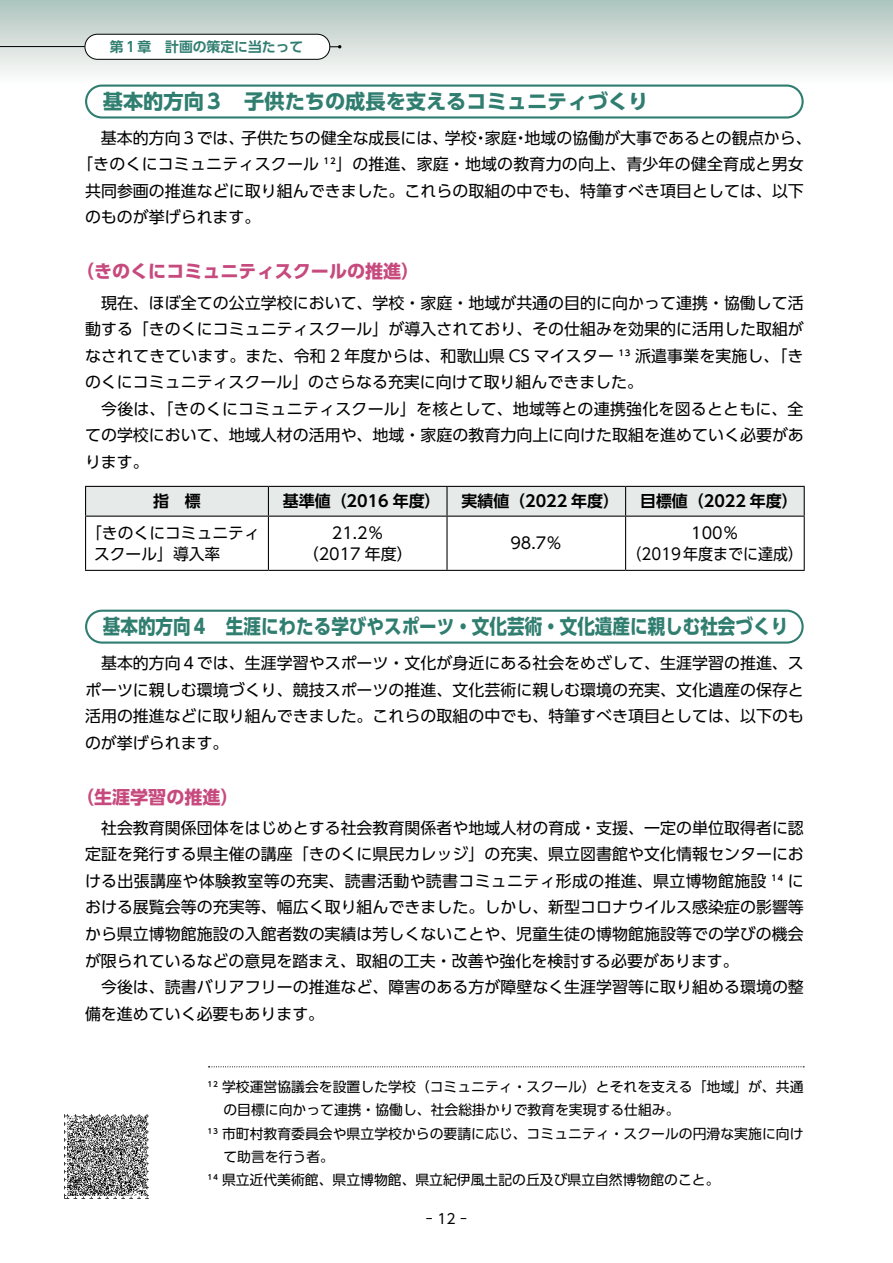
<style>
.page{position:relative;width:893px;height:1263px;background:#fff}
.page>*{position:absolute;margin:0;border:0;box-sizing:border-box;transform-origin:0 0}
.t1{font:700 20.25px "UD Shin Go Pro";color:#307e70;scale:.87 1}
.t2{font:700 20.25px "UD Shin Go Pro";color:#307e70}
.t3{font:700 18px "UD Shin Go Pro";color:#c74a7e}
.t4{font:15.9px/26.5px "UD Shin Go Pro";color:#000}
.t5{font:700 15.9px "UD Shin Go Pro De";color:#000}
.t6{font:13.8px "UD Shin Go Pro";color:#000}
.t7{font:700 13.8px "UD Shin Go Pro De";color:#307e70}
</style>
<div class="page">
<div style="left:0;top:0;width:893px;height:85px;background:linear-gradient(to bottom,#aec3bd,#fffdfd)"></div>
<div style="left:85px;top:34px;width:245px;height:25px;background:#fff;border-radius:13px"></div>
<div style="left:85px;top:34px;width:245px;height:26px;border:1px solid #000;border-radius:13px"></div>
<hr style="left:0;top:46px;width:85px;height:1px;background:#000">
<svg style="left:330px;top:45px;width:11px;height:3px"></svg>
<div style="left:85px;top:85px;width:719px;height:34px;border:2px solid #307e70;border-radius:16px"></div>
<svg style="left:85px;top:486px;width:720px;height:30px;background:#d9dcdb"></svg>
<hr style="left:85px;top:516px;width:183px;height:1px;background:#000">
<hr style="left:85px;top:517px;width:1px;height:53px;background:#000">
<hr style="left:268px;top:516px;width:179px;height:1px;background:#000">
<hr style="left:268px;top:517px;width:1px;height:53px;background:#000">
<hr style="left:447px;top:516px;width:179px;height:1px;background:#000">
<hr style="left:446px;top:517px;width:2px;height:53px;background:#000">
<hr style="left:626px;top:516px;width:179px;height:1px;background:#000">
<hr style="left:625px;top:517px;width:1px;height:53px;background:#000">
<hr style="left:804px;top:517px;width:1px;height:53px;background:#000">
<hr style="left:85px;top:570px;width:183px;height:1px;background:#000">
<hr style="left:268px;top:570px;width:179px;height:1px;background:#000">
<hr style="left:447px;top:570px;width:179px;height:1px;background:#000">
<hr style="left:626px;top:570px;width:179px;height:1px;background:#000">
<div style="left:85px;top:610px;width:719px;height:34px;border:2px solid #307e70;border-radius:16px"></div>
<svg style="left:208px;top:1066px;width:596px;height:1px"></svg>
<img style="left:64px;top:1114px;width:85px;height:85px">
<p class="t7" style="left:110px;top:36px;width:195px">第１章　計画の策定に当たって</p>
<p class="t2" style="left:103px;top:85px;width:547px">基本的方向３　子供たちの成長を支えるコミュニティづくり</p>
<p class="t4" style="left:85px;top:124px;width:728px">　基本的方向３では、子供たちの健全な成長には、学校・家庭・地域の協働が大事であるとの観点から、</p>
<p class="t4" style="left:77px;top:151px;width:728px">「きのくにコミュニティスクール ¹²」の推進、家庭・地域の教育力の向上、青少年の健全育成と男女</p>
<p class="t4" style="left:85px;top:177px;width:720px">共同参画の推進などに取り組んできました。これらの取組の中でも、特筆すべき項目としては、以下</p>
<p class="t4" style="left:85px;top:204px;width:177px">のものが挙げられます。</p>
<p class="t3" style="left:76px;top:257px;width:345px">（きのくにコミュニティスクールの推進）</p>
<p class="t4" style="left:85px;top:289px;width:720px">　現在、ほぼ全ての公立学校において、学校・家庭・地域が共通の目的に向かって連携・協働して活動する「きのくにコミュニティスクール」が導入されており、その仕組みを効果的に活用した取組がなされてきています。また、令和 2 年度からは、和歌山県 CS マイスター ¹³ 派遣事業を実施し、「きのくにコミュニティスクール」のさらなる充実に向けて取り組んできました。<br>　今後は、「きのくにコミュニティスクール」を核として、地域等との連携強化を図るとともに、全ての学校において、地域人材の活用や、地域・家庭の教育力向上に向けた取組を進めていく必要があります。</p>
<p class="t5" style="left:153px;top:488px;width:49px">指　標</p>
<p class="t5" style="left:283px;top:488px;width:159px">基準値（2016 年度）</p>
<p class="t5" style="left:461px;top:488px;width:159px">実績値（2022 年度）</p>
<p class="t5" style="left:640px;top:488px;width:159px">目標値（2022 年度）</p>
<p class="t4" style="left:94px;top:521px;width:167px;line-height:21.3px;text-indent:-8px">「きのくにコミュニティスクール」導入率</p>
<p class="t4" style="left:303px;top:521px;width:111px;line-height:21.3px;text-align:center">21.2％（2017 年度）</p>
<p class="t4" style="left:510px;top:529px;width:53px">98.7％</p>
<p class="t4" style="left:627px;top:521px;width:178px;line-height:21.3px;text-align:center">100％<br>（2019年度までに達成）</p>
<p class="t1" style="left:103px;top:610px;width:789px">基本的方向４　生涯にわたる学びやスポーツ・文化芸術・文化遺産に親しむ社会づくり</p>
<p class="t4" style="left:85px;top:649px;width:720px;text-align:justify">　基本的方向４では、生涯学習やスポーツ・文化が身近にある社会をめざして、生涯学習の推進、スポーツに親しむ環境づくり、競技スポーツの推進、文化芸術に親しむ環境の充実、文化遺産の保存と活用の推進などに取り組んできました。これらの取組の中でも、特筆すべき項目としては、以下のものが挙げられます。</p>
<p class="t3" style="left:76px;top:782px;width:164px">（生涯学習の推進）</p>
<p class="t4" style="left:85px;top:814px;width:720px">　社会教育関係団体をはじめとする社会教育関係者や地域人材の育成・支援、一定の単位取得者に認定証を発行する県主催の講座「きのくに県民カレッジ」の充実、県立図書館や文化情報センターにおける出張講座や体験教室等の充実、読書活動や読書コミュニティ形成の推進、県立博物館施設 ¹⁴ における展覧会等の充実等、幅広く取り組んできました。しかし、新型コロナウイルス感染症の影響等から県立博物館施設の入館者数の実績は芳しくないことや、児童生徒の博物館施設等での学びの機会が限られているなどの意見を踏まえ、取組の工夫・改善や強化を検討する必要があります。<br>　今後は、読書バリアフリーの推進など、障害のある方が障壁なく生涯学習等に取り組める環境の整備を進めていく必要もあります。</p>
<p class="t6" style="left:207px;top:1075px;width:598px">¹² 学校運営協議会を設置した学校（コミュニティ・スクール）とそれを支える「地域」が、共通</p>
<p class="t6" style="left:223px;top:1099px;width:458px">の目標に向かって連携・協働し、社会総掛かりで教育を実現する仕組み。</p>
<p class="t6" style="left:207px;top:1122px;width:598px">¹³ 市町村教育委員会や県立学校からの要請に応じ、コミュニティ・スクールの円滑な実施に向け</p>
<p class="t6" style="left:223px;top:1145px;width:112px">て助言を行う者。</p>
<p class="t6" style="left:207px;top:1169px;width:514px">¹⁴ 県立近代美術館、県立博物館、県立紀伊風土記の丘及び県立自然博物館のこと。</p>
<p class="t6" style="left:426px;top:1208px;width:43px">-12-</p>
</div>
